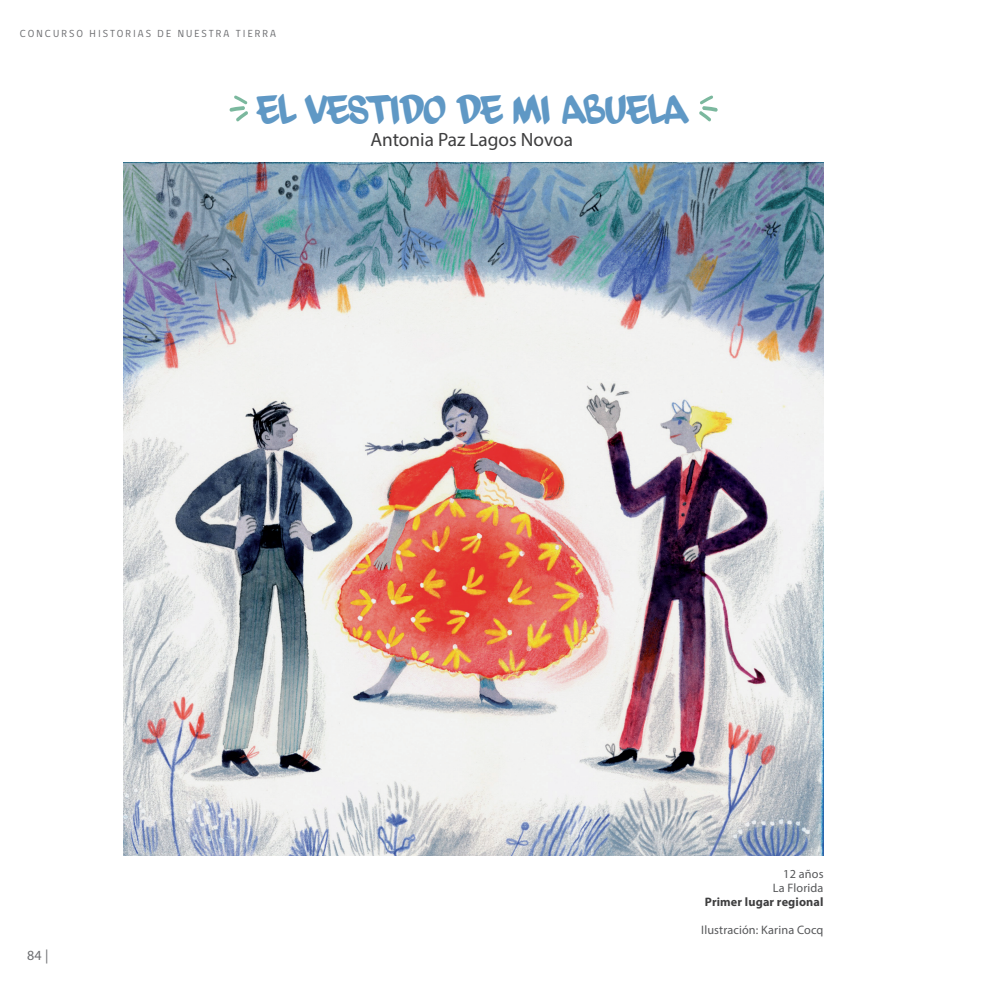
<style>
.page{position:relative;width:993px;height:993px;background:#fff}
.page>*{position:absolute;margin:0;border:0;box-sizing:border-box;transform-origin:0 0}
.TITULO{font:45.5px "dfd Chasquilla";letter-spacing:.025em;color:#5f98c5}
.NOMBRE{font:19.25px "Myriad Pro";color:#3e3e3f}
.t1{font:14px "Myriad Pro";color:#6c6d70}
.CIUDAD{font:12.25px "Myriad Pro";letter-spacing:.01em;color:#57585a}
.PREMIO{font:700 12.25px "Myriad Pro";letter-spacing:.01em;color:#3e3e3f}
.t2{font:10.5px "gob CL";letter-spacing:.2em;color:#6c6d70}
</style>
<div class="page">
<img style="left:124px;top:163px;width:699px;height:691px">
<svg style="left:699px;top:95px;width:18px;height:27px"></svg>
<svg style="left:229px;top:95px;width:19px;height:27px"></svg>
<p class="t2" style="left:20px;top:26px;width:257px">CONCURSO HISTORIAS DE NUESTRA TIERRA</p>
<p class="TITULO" style="left:257px;top:84px;width:429px">EL VESTIDO DE MI ABUELA</p>
<p class="NOMBRE" style="left:370px;top:128px;width:204px">Antonia Paz Lagos Novoa</p>
<p class="t1" style="left:27px;top:946px;width:23px">84 |</p>
<p class="CIUDAD" style="left:783px;top:866px;width:42px">12 años</p>
<p class="CIUDAD" style="left:772px;top:880px;width:52px">La Florida</p>
<p class="PREMIO" style="left:704px;top:893px;width:120px">Primer lugar regional</p>
<p class="CIUDAD" style="left:701px;top:922px;width:124px">Ilustración: Karina Cocq</p>
</div>
